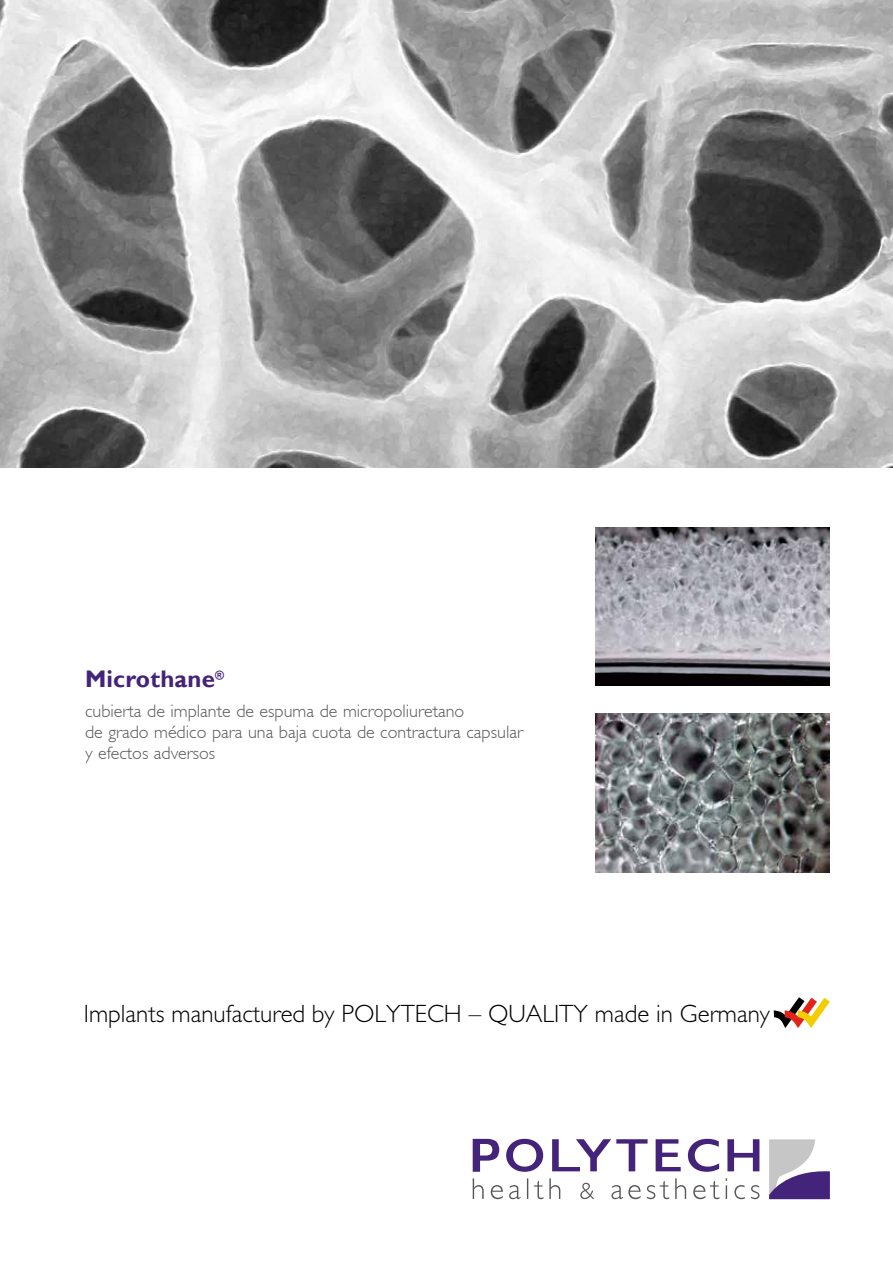
<style>
.page{position:relative;width:893px;height:1263px;background:#fff}
.page>*{position:absolute;margin:0;border:0;box-sizing:border-box;transform-origin:0 0}
.t1{font:300 24.9px "Gill Light S Si";color:#000}
.t2{font:700 24px "Gill Sans";letter-spacing:.01em;color:#44237a}
.t3{font:300 18px/21px "Gill Light S Si";color:#575756}
</style>
<div class="page">
<svg style="left:473px;top:1178px;width:11px;height:21px"></svg>
<svg style="left:491px;top:1185px;width:12px;height:14px"></svg>
<svg style="left:509px;top:1185px;width:12px;height:14px"></svg>
<svg style="left:527px;top:1178px;width:1px;height:21px"></svg>
<svg style="left:534px;top:1181px;width:9px;height:18px"></svg>
<svg style="left:549px;top:1178px;width:11px;height:21px"></svg>
<svg style="left:580px;top:1183px;width:14px;height:16px"></svg>
<svg style="left:611px;top:1185px;width:30px;height:14px"></svg>
<svg style="left:647px;top:1181px;width:22px;height:18px"></svg>
<svg style="left:675px;top:1178px;width:11px;height:21px"></svg>
<svg style="left:693px;top:1181px;width:26px;height:18px"></svg>
<svg style="left:726px;top:1178px;width:1px;height:21px"></svg>
<svg style="left:734px;top:1185px;width:11px;height:14px"></svg>
<svg style="left:751px;top:1185px;width:8px;height:14px"></svg>
<svg style="left:473px;top:1139px;width:26px;height:33px"></svg>
<svg style="left:506px;top:1139px;width:37px;height:33px"></svg>
<svg style="left:552px;top:1139px;width:96px;height:32px"></svg>
<svg style="left:656px;top:1139px;width:25px;height:32px"></svg>
<svg style="left:688px;top:1139px;width:31px;height:33px"></svg>
<svg style="left:727px;top:1139px;width:32px;height:32px"></svg>
<svg style="left:769px;top:1139px;width:61px;height:60px"></svg>
<img style="left:595px;top:527px;width:234px;height:159px">
<img style="left:595px;top:713px;width:234px;height:160px">
<img style="left:0;top:0;width:893px;height:468px">
<svg style="left:774px;top:997px;width:56px;height:31px"></svg>
<h2 class="t2" style="left:85px;top:665px;width:141px">Microthane<sup>®</sup></h2>
<p class="t3" style="left:85px;top:700px;width:439px">cubierta de implante de espuma de micropoliuretano<br>de grado médico para una baja cuota de contractura capsular y efectos adversos</p>
<h1 class="t1" style="left:84px;top:999px;width:687px">Implants manufactured by POLYTECH – QUALITY made in Germany</h1>
</div>
